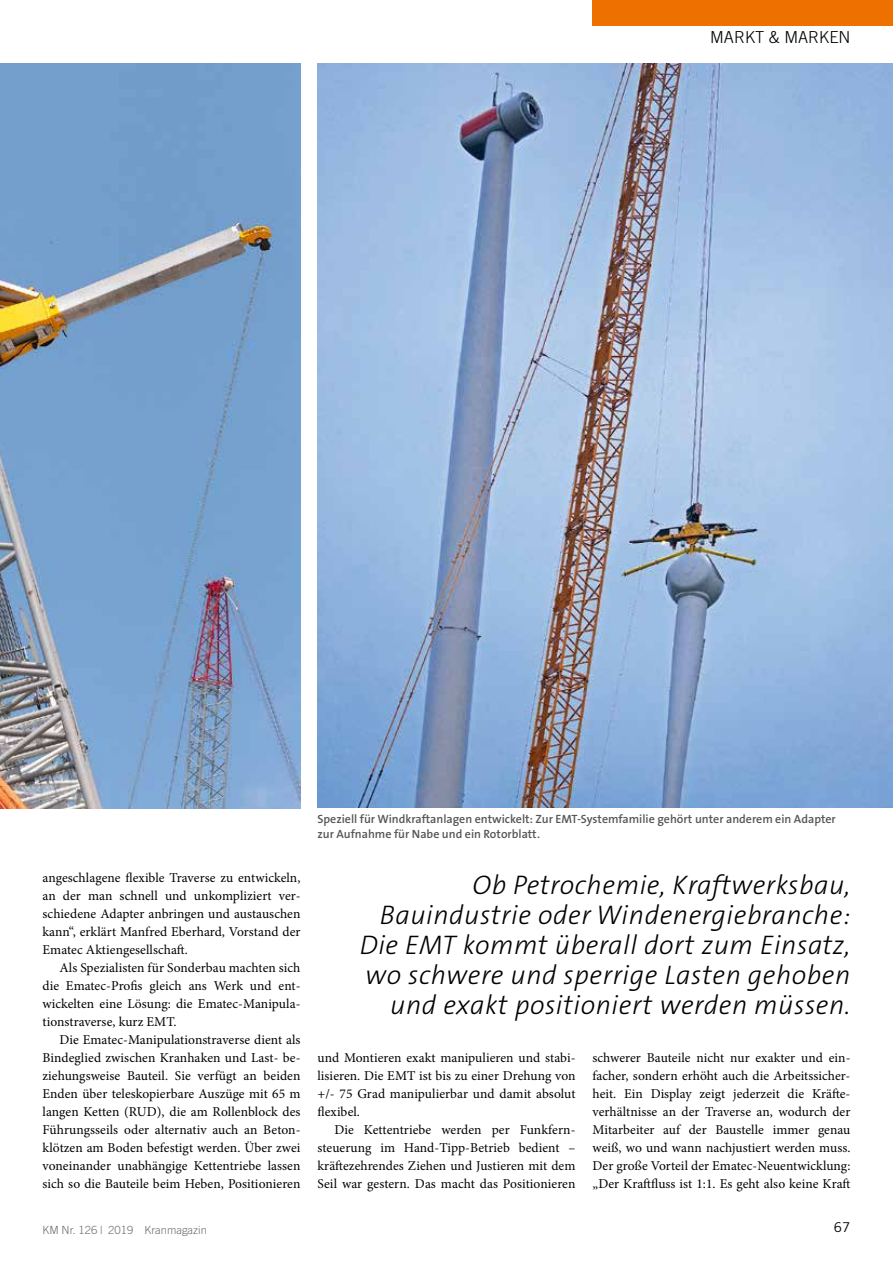
<style>
.page{position:relative;width:893px;height:1263px;background:#fff}
.page>*{position:absolute;margin:0;border:0;box-sizing:border-box;transform-origin:0 0}
.t1{font:italic 300 27px/30px "The Sans B3";letter-spacing:.02em;color:#000;text-align:right}
.t2{font:300 16.5px "Trade Gothic";color:#000}
.t3{font:13.5px/18px "Minion Pro";letter-spacing:.005em;color:#000;text-align:justify}
.t4{font:13.5px "Trade Gothic";color:#000}
.t5{font:600 12px/15px "The Sans B6";color:#565655}
.t6{font:300 11.25px "Trade Gothic";color:#6e6e6e}
</style>
<div class="page">
<div style="left:592px;top:0;width:301px;height:26px;background:#ee7100"></div>
<img style="left:0;top:64px;width:300px;height:745px">
<img style="left:317px;top:64px;width:576px;height:744px">
<p class="t2" style="left:710px;top:27px;width:142px">MARKT &amp; MARKEN</p>
<p class="t3" style="left:43px;top:869px;width:259px">angeschlagene flexible Traverse zu entwickeln, an der man schnell und unkompliziert ver&shy;schiedene Adapter anbringen und austauschen kann“, erklärt Manfred Eberhard, Vorstand der Ematec Aktiengesellschaft.</p>
<p class="t3" style="left:43px;top:959px;width:259px;text-indent:17px">Als Spezialisten für Sonderbau machten sich die Ematec-Profis gleich ans Werk und ent&shy;wickelten eine Lösung: die Ematec-Manipula&shy;tionstraverse, kurz EMT.</p>
<p class="t3" style="left:43px;top:1031px;width:259px;text-indent:17px">Die Ematec-Manipulationstraverse dient als Bindeglied zwischen Kranhaken und Last- be&shy;ziehungsweise Bauteil. Sie verfügt an beiden Enden über teleskopierbare Auszüge mit 65 m langen Ketten (RUD), die am Rollenblock des Führungsseils oder alternativ auch an Beton&shy;klötzen am Boden befestigt werden. Über zwei voneinander unabhängige Kettentriebe lassen sich so die Bauteile beim Heben, Positionieren</p>
<p class="t5" style="left:317px;top:812px;width:520px">Speziell für Windkraftanlagen entwickelt: Zur EMT-Systemfamilie gehört unter anderem ein Adapter zur Aufnahme für Nabe und ein Rotorblatt.</p>
<h1 class="t1" style="left:360px;top:871px;width:492px">Ob Petrochemie, Kraftwerksbau, Bauindustrie oder Windenergiebranche:<br>Die EMT kommt überall dort zum Einsatz, wo schwere und sperrige Lasten gehoben und exakt positioniert werden müssen.</h1>
<p class="t3" style="left:317px;top:1049px;width:259px">und Montieren exakt manipulieren und stabi&shy;lisieren. Die EMT ist bis zu einer Drehung von +/- 75 Grad manipulierbar und damit absolut flexibel.</p>
<p class="t3" style="left:317px;top:1121px;width:259px;text-indent:17px">Die Kettentriebe werden per Funkfern&shy;steuerung im Hand-Tipp-Betrieb bedient – kräftezehrendes Ziehen und Justieren mit dem Seil war gestern. Das macht das Positionieren</p>
<p class="t3" style="left:592px;top:1049px;width:259px">schwerer Bauteile nicht nur exakter und ein&shy;facher, sondern erhöht auch die Arbeitssicher&shy;heit. Ein Display zeigt jederzeit die Kräfte&shy;verhältnisse an der Traverse an, wodurch der Mitarbeiter auf der Baustelle immer genau weiß, wo und wann nachjustiert werden muss.<br>Der große Vorteil der Ematec-Neuentwicklung: „Der Kraftfluss ist 1:1. Es geht also keine Kraft</p>
<p class="t6" style="left:43px;top:1223px;width:166px">KM Nr. 126 | 2019 Kranmagazin</p>
<p class="t4" style="left:834px;top:1219px;width:18px">67</p>
</div>
